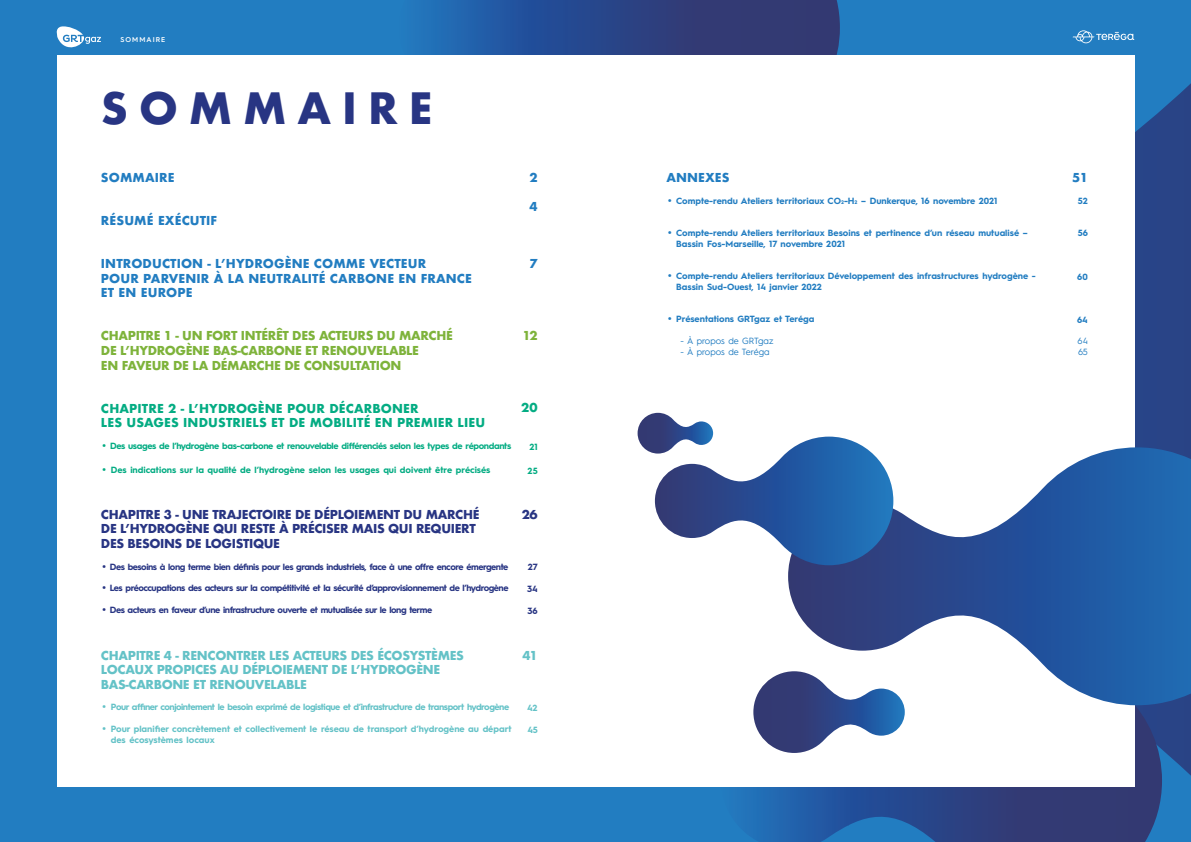
<style>
.page{position:relative;width:1191px;height:842px;background:#227dc1}
.page>*{position:absolute;margin:0;border:0;box-sizing:border-box;transform-origin:0 0}
.t1{font:700 42px "Futura";letter-spacing:.26em;color:#283583}
.t2{font:700 12px/14.4px "Futura";letter-spacing:.01em;color:#227dc1}
.t3{font:700 12px/14.7px "Futura";letter-spacing:-.03em;color:#7eb33b}
.t4{font:700 12px/14.7px "Futura";letter-spacing:-.03em;color:#283583}
.t5{font:700 12px/14.4px "Futura";letter-spacing:-.03em;color:#64c2c7}
.t6{font:700 12px/14.4px "Futura";letter-spacing:.01em;color:#04ac83}
.t7{font:700 9px/10.8px "Hurme Geometric Sans 1";color:#227dc1}
.t8{font:700 9px "Hurme Geometric Sans 1";letter-spacing:-.05em;color:#283583}
.t9{font:700 9px/10.8px "Hurme Geometric Sans 1";color:#64c2c7}
.t10{font:700 9px "Hurme Geometric Sans 1";letter-spacing:-.05em;color:#64c2c7}
.t11{font:700 9px "Hurme Geometric Sans 1";letter-spacing:-.04em;color:#04ac83}
.t12{font:700 9px "Hurme Geometric Sans 1";color:#04ac83}
.t13{font:9px/10.8px "Hurme Geometric Sans 1";color:#227dc1}
.t14{font:700 9px "Hurme Geometric Sans 1";letter-spacing:-.025em;color:#64c2c7}
.t15{font:600 7px "Hurme Geometric Sans 4";letter-spacing:.15em;color:#fff}
.s1{font-family:"Futura"}
.s2{font-size:5.2px}
</style>
<div class="page">
<svg style="left:1134px;top:81px;width:57px;height:695px;background:#2b4b8d"></svg>
<svg style="left:721px;top:705px;width:441px;height:137px"></svg>
<svg style="left:427px;top:0;width:413px;height:55px;background:#2a4789"></svg>
<div style="left:57px;top:55px;width:1077px;height:731px;background:#fff"></div>
<svg style="left:56px;top:26px;width:45px;height:22px"></svg>
<svg style="left:1072px;top:30px;width:63px;height:14px"></svg>
<svg style="left:753px;top:671px;width:151px;height:82px"></svg>
<svg style="left:788px;top:447px;width:403px;height:258px"></svg>
<svg style="left:637px;top:413px;width:256px;height:152px"></svg>
<p class="t15" style="left:120px;top:35px;width:46px">SOMMAIRE</p>
<h1 class="t1" style="left:101px;top:78px;width:333px">SOMMAIRE</h1>
<h2 class="t2" style="left:101px;top:170px;width:75px">SOMMAIRE</h2>
<h2 class="t2" style="left:101px;top:213px;width:118px">RÉSUMÉ EXÉCUTIF</h2>
<h2 class="t2" style="left:101px;top:257px;width:372px">INTRODUCTION - L’HYDROGÈNE COMME VECTEUR<br>POUR PARVENIR À LA NEUTRALITÉ CARBONE EN FRANCE<br>ET EN EUROPE</h2>
<h2 class="t3" style="left:101px;top:328px;width:353px">CHAPITRE 1 - UN FORT INTÉRÊT DES ACTEURS DU MARCHÉ<br>DE L’HYDROGÈNE BAS-CARBONE ET RENOUVELABLE<br>EN FAVEUR DE LA DÉMARCHE DE CONSULTATION</h2>
<h2 class="t6" style="left:101px;top:401px;width:386px">CHAPITRE 2 - L’HYDROGÈNE POUR DÉCARBONER<br>LES USAGES INDUSTRIELS ET DE MOBILITÉ EN PREMIER LIEU</h2>
<p class="t11" style="left:101px;top:439px;width:412px"><span class="s1">•</span> Des usages de l’hydrogène bas-carbone et renouvelable différenciés selon les types de répondants</p>
<p class="t12" style="left:101px;top:463px;width:391px"><span class="s1">•</span> Des indications sur la qualité de l’hydrogène selon les usages qui doivent être précisés</p>
<h2 class="t4" style="left:101px;top:507px;width:380px">CHAPITRE 3 - UNE TRAJECTOIRE DE DÉPLOIEMENT DU MARCHÉ<br>DE L’HYDROGÈNE QUI RESTE À PRÉCISER MAIS QUI REQUIERT<br>DES BESOINS DE LOGISTIQUE</h2>
<p class="t8" style="left:101px;top:560px;width:409px"><span class="s1">•</span> Des besoins à long terme bien définis pour les grands industriels, face à une offre encore émergente</p>
<p class="t8" style="left:101px;top:582px;width:409px"><span class="s1">•</span> Les préoccupations des acteurs sur la compétitivité et la sécurité d’approvisionnement de l’hydrogène</p>
<p class="t8" style="left:101px;top:603px;width:333px"><span class="s1">•</span> Des acteurs en faveur d’une infrastructure ouverte et mutualisée sur le long terme</p>
<h2 class="t5" style="left:101px;top:648px;width:364px">CHAPITRE 4 - RENCONTRER LES ACTEURS DES ÉCOSYSTÈMES<br>LOCAUX PROPICES AU DÉPLOIEMENT DE L’HYDROGÈNE<br>BAS-CARBONE ET RENOUVELABLE</h2>
<p class="t10" style="left:101px;top:701px;width:410px"><span class="s1">•</span> Pour affiner conjointement le besoin exprimé de logistique et d’infrastructure de transport hydrogène</p>
<p class="t9" style="left:111px;top:723px;width:402px;text-indent:-10px"><span class="s1">•</span> Pour planifier concrètement et collectivement le réseau de transport d’hydrogène au départ des écosystèmes locaux</p>
<h2 class="t2" style="left:529px;top:170px;width:10px">2</h2>
<h2 class="t2" style="left:529px;top:199px;width:10px">4</h2>
<h2 class="t2" style="left:529px;top:256px;width:10px">7</h2>
<h2 class="t3" style="left:522px;top:328px;width:17px">12</h2>
<h2 class="t6" style="left:521px;top:400px;width:18px">20</h2>
<p class="t11" style="left:529px;top:441px;width:10px">21</p>
<p class="t11" style="left:527px;top:464px;width:12px">25</p>
<h2 class="t4" style="left:522px;top:507px;width:17px">26</h2>
<p class="t8" style="left:528px;top:561px;width:11px">27</p>
<p class="t8" style="left:527px;top:582px;width:12px">34</p>
<p class="t8" style="left:527px;top:604px;width:12px">36</p>
<h2 class="t5" style="left:522px;top:649px;width:17px">41</h2>
<p class="t14" style="left:527px;top:702px;width:12px">42</p>
<p class="t14" style="left:527px;top:723px;width:12px">45</p>
<h2 class="t2" style="left:666px;top:170px;width:65px">ANNEXES</h2>
<p class="t7" style="left:666px;top:194px;width:332px"><span class="s1">•</span> Compte-rendu Ateliers territoriaux CO<span class="s2">2</span>-H<span class="s2">2</span> – Dunkerque, 16 novembre 2021</p>
<p class="t7" style="left:676px;top:227px;width:353px;text-indent:-10px"><span class="s1">•</span> Compte-rendu Ateliers territoriaux Besoins et pertinence d’un réseau mutualisé –<br>Bassin Fos-Marseille, 17 novembre 2021</p>
<p class="t7" style="left:676px;top:270px;width:361px;text-indent:-10px"><span class="s1">•</span> Compte-rendu Ateliers territoriaux Développement des infrastructures hydrogène -<br>Bassin Sud-Ouest, 14 janvier 2022</p>
<p class="t7" style="left:666px;top:313px;width:150px"><span class="s1">•</span> Présentations GRTgaz et Teréga</p>
<p class="t13" style="left:680px;top:335px;width:94px">- À propos de GRTgaz</p>
<p class="t13" style="left:680px;top:346px;width:90px">- À propos de Teréga</p>
<h2 class="t2" style="left:1072px;top:170px;width:17px">51</h2>
<p class="t7" style="left:1078px;top:195px;width:11px">52</p>
<p class="t7" style="left:1077px;top:227px;width:12px">56</p>
<p class="t7" style="left:1077px;top:270px;width:12px">60</p>
<p class="t7" style="left:1077px;top:314px;width:12px">64</p>
<p class="t13" style="left:1077px;top:335px;width:12px">64<br>65</p>
</div>
